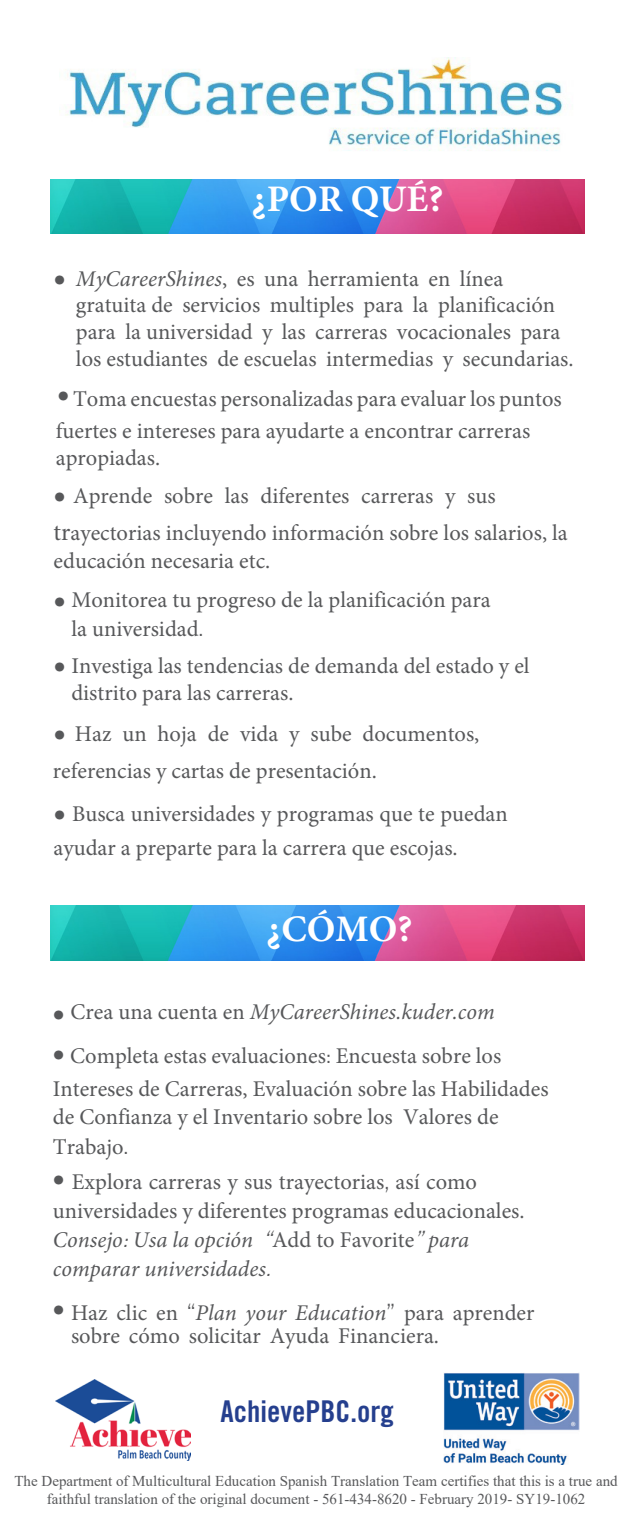
<style>
.page{position:relative;width:630px;height:1530px;background:#fff}
.page>*{position:absolute;margin:0;border:0;box-sizing:border-box;transform-origin:0 0}
.t1{font:700 37.5px "Minion Pro";color:#fff}
.t2{font:30px "Trade Gothic Bold Cond Twenty";color:#253f8e}
.t3{font:22.5px/26.8px "Minion Pro";color:#57585a}
.t4{font:italic 22.5px "Minion Pro";color:#57585a}
.t5{font:15px/18px "Times New Roman";color:#57585a;text-align:center}
.s1{font-family:"Trade Gothic Cond Eighteen";font-size:25px}
.s2{font-style:italic}
.s3{font-size:25px}
.s4{font-family:"Trade Gothic Cond Eighteen"}
.s5{font-family:"Trade Gothic Cond Eighteen";font-style:normal;font-size:25px}
.s6{font-style:normal}
.s7{font-family:"Trade Gothic Cond Eighteen Obl"}
</style>
<div class="page">
<img style="left:50px;top:906px;width:535px;height:54px">
<img style="left:50px;top:179px;width:535px;height:54px">
<img style="left:66px;top:57px;width:497px;height:94px">
<img style="left:55px;top:1379px;width:136px;height:81px">
<img style="left:443px;top:1373px;width:136px;height:92px">
<p class="t1" style="left:252px;top:173px;width:193px">¿POR QUÉ?</p>
<p class="t3" style="left:76px;top:265px;width:499px;text-indent:-22px"><span class="s1">•</span> <span class="s2">MyCareerShines</span>, es una herramienta en línea gratuita de servicios multiples para la planificación para la universidad y las carreras vocacionales para los estudiantes de escuelas intermedias y secundarias.</p>
<p class="t3" style="left:56px;top:383px;width:507px;line-height:32px"><span class="s1">•</span> Toma encuestas personalizadas para evaluar los puntos fuertes e intereses para ayudarte a encontrar carreras</p>
<p class="t3" style="left:56px;top:445px;width:106px">apropiadas.</p>
<p class="t3" style="left:54px;top:478px;width:516px;line-height:36.8px"><span class="s1">•</span> Aprende sobre las diferentes carreras y sus <span class="s3">tr</span>ayectorias incluyendo información sobre los salarios, la</p>
<p class="t3" style="left:54px;top:548px;width:218px">educación necesaria etc.</p>
<p class="t3" style="left:71px;top:586px;width:421px;line-height:28.2px;text-indent:-18px"><span class="s1">•</span> Monitorea tu progreso de la planificación para la universidad<span class="s4">.</span></p>
<p class="t3" style="left:71px;top:653px;width:460px;text-indent:-18px"><span class="s1">•</span> Investiga las tendencias de demanda del estado y el distrito para las carreras.</p>
<p class="t3" style="left:53px;top:715px;width:428px;line-height:37.5px"><span class="s1">•</span> Haz un hoja de vida y sube documentos, referencias y cartas de presentación.</p>
<p class="t3" style="left:54px;top:797px;width:456px;line-height:34px"><span class="s1">•</span> Busca universidades y programas que te puedan ayudar a preparte para la carrera que escojas.</p>
<p class="t1" style="left:266px;top:902px;width:148px">¿CÓMO?</p>
<p class="t4" style="left:53px;top:996px;width:444px"><span class="s5">•</span> <span class="s6">Crea una cuenta en</span> MyCareerShines.kuder.com</p>
<p class="t3" style="left:53px;top:1040px;width:498px;line-height:32.5px"><span class="s1">•</span> Completa estas evaluaciones<span class="s4">:</span> Encuesta sobre los<br>Intereses de Carreras, Evaluación sobre las Habilidades</p>
<p class="t3" style="left:53px;top:1101px;width:447px;line-height:30.5px">de Confianza y el Inventario sobre los Valores de<br>Trabajo<span class="s4">.</span></p>
<p class="t3" style="left:53px;top:1168px;width:426px"><span class="s1">•</span> Explora carreras y sus trayectorias<span class="s4">,</span> así como</p>
<p class="t3" style="left:53px;top:1197px;width:473px;line-height:29px">universidades y diferentes programas educacionales.<br><span class="s2">Consejo</span><span class="s7">:</span> <span class="s2">Usa la opción</span> <span class="s7">“</span>Add to Favorite<span class="s7">”</span> <span class="s2">para comparar universidades</span><span class="s7">.</span></p>
<p class="t3" style="left:71px;top:1301px;width:465px;line-height:23.2px;text-indent:-18px"><span class="s1">•</span> Haz clic en <span class="s4">“</span><span class="s2">Plan your Education</span><span class="s4">”</span> para aprender sobre cómo solicitar Ayuda Financiera.</p>
<p class="t2" style="left:221px;top:1393px;width:175px">AchievePBC.org</p>
<p class="t5" style="left:14px;top:1472px;width:605px">The Department of Multicultural Education Spanish Translation Team certifies that this is a true and faithful translation of the original document - 561-434-8620 - February 2019- SY19-1062</p>
</div>
